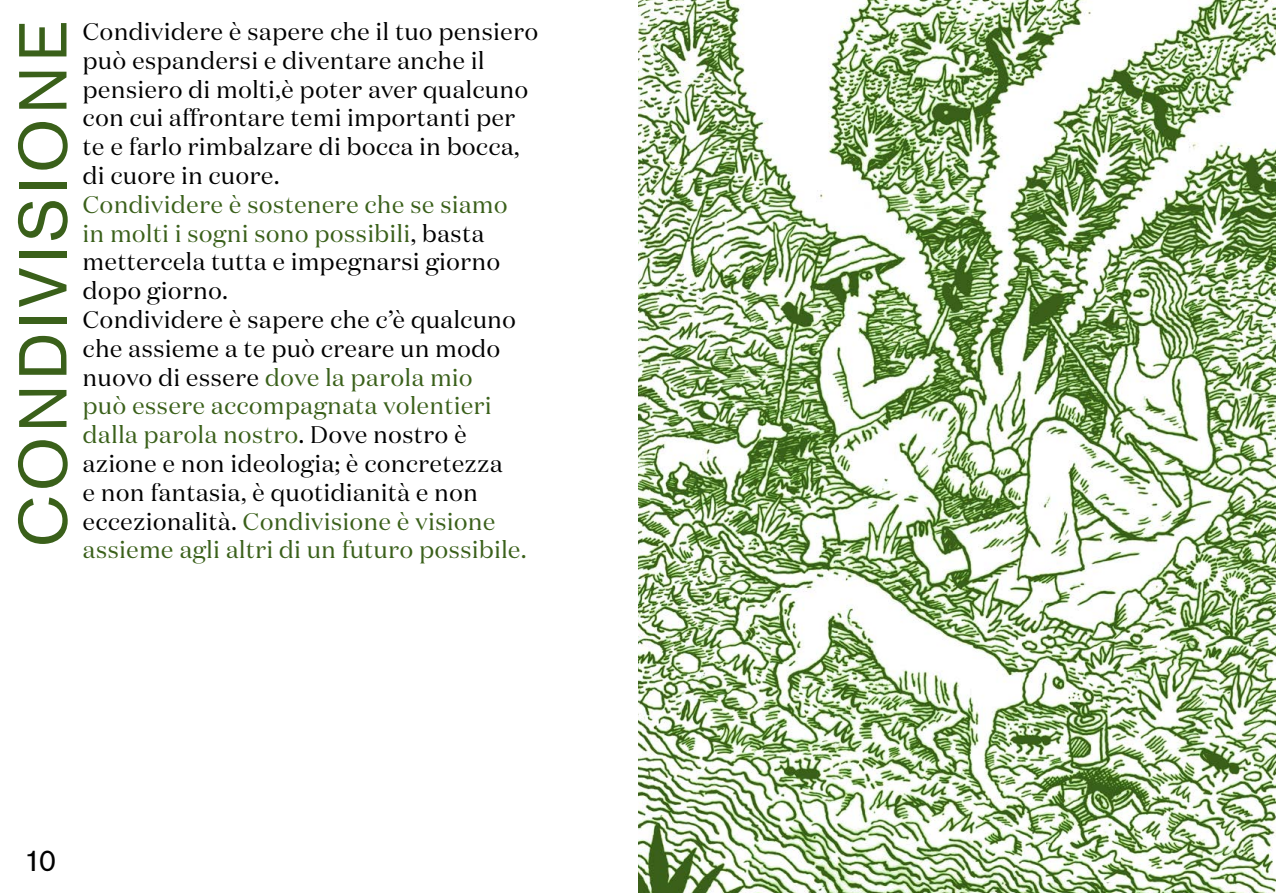
<style>
.page{position:relative;width:1276px;height:893px;background:#fff}
.page>*{position:absolute;margin:0;border:0;box-sizing:border-box;transform-origin:0 0}
.t1{font:67.05px "Akzidenz Grotesk BQ";letter-spacing:.07em;color:#3a601a}
.t2{font:30px "Akzidenz Grotesk BQ";color:#000}
.t3{font:24px/28.8px "Domaine Disp";letter-spacing:.03em;color:#000}
.t4{font:24px "Domaine Disp";letter-spacing:.03em;color:#3a601a}
.s1{color:#3a601a}
</style>
<div class="page">
<img style="left:638px;top:0;width:638px;height:893px">
<h1 class="t1" style="left:3px;top:547px;width:527px;rotate:-90deg">CONDIVISIONE</h1>
<p class="t3" style="left:83px;top:17px;width:457px">Condividere è sapere che il tuo pensiero può espandersi e diventare anche il pensiero di molti,è poter aver qualcuno con cui affrontare temi importanti per te e farlo rimbalzare di bocca in bocca, di cuore in cuore.</p>
<p class="t3" style="left:83px;top:190px;width:434px"><span class="s1">Condividere è sostenere che se siamo in molti i sogni sono possibili</span>, basta mettercela tutta e impegnarsi giorno dopo giorno.<br>Condividere è sapere che c’è qualcuno che assieme a te può creare un modo nuovo di essere <span class="s1">dove la parola mio può essere accompagnata volentieri dalla parola nostro</span>. Dove nostro è azione e non ideologia; è concretezza e non fantasia, è quotidianità e non eccezionalità. <span class="s1">Condivisione è visione</span></p>
<p class="t4" style="left:83px;top:535px;width:445px">assieme agli altri di un futuro possibile.</p>
<p class="t2" style="left:24px;top:842px;width:34px">10</p>
</div>
